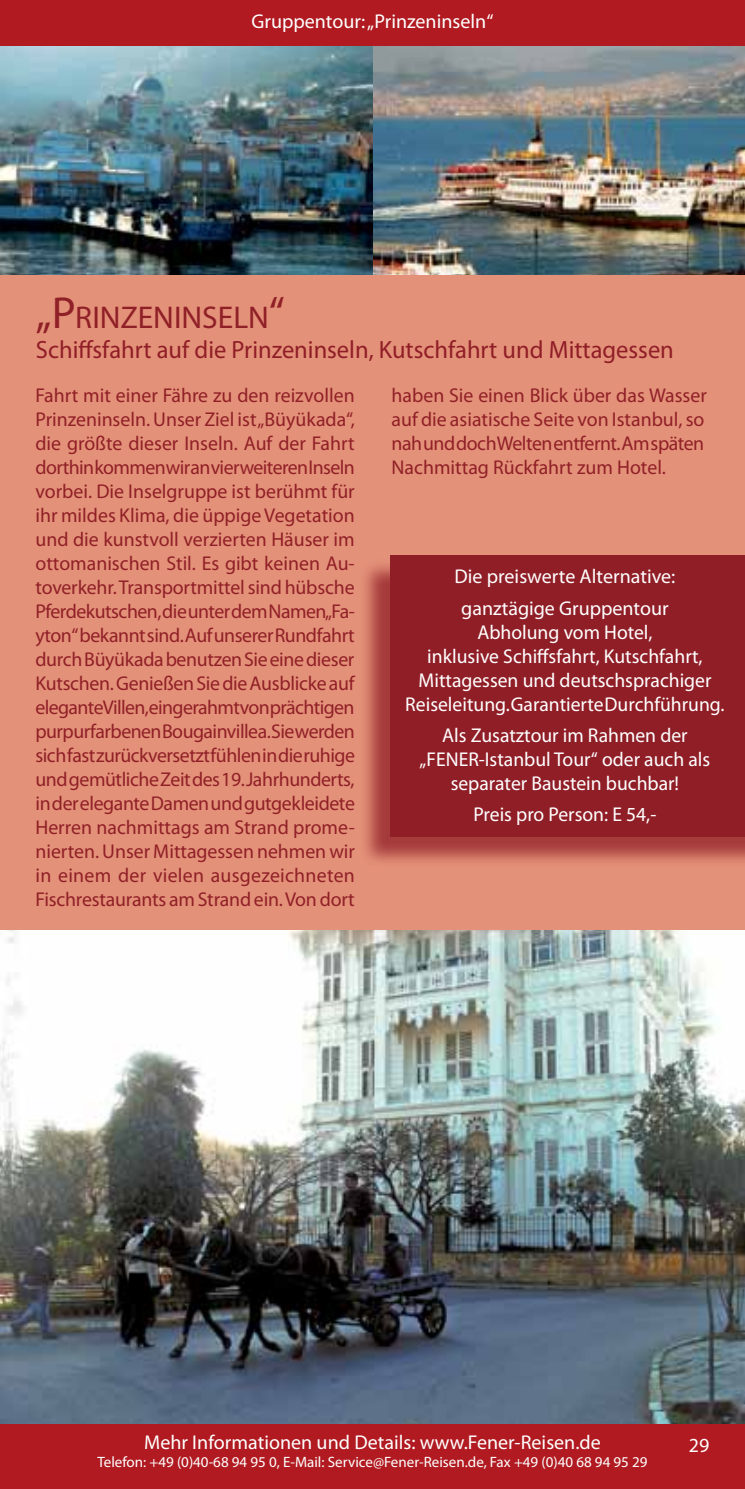
<style>
.page{position:relative;width:745px;height:1489px;background:#fff}
.page>*{position:absolute;margin:0;border:0;box-sizing:border-box;transform-origin:0 0}
.t1{font:31.5px "Myriad Pro";color:#902027}
.t2{font:25px "Myriad Pro";color:#901e27}
.t3{font:20px/24px "Myriad Pro";color:#902027;text-align:justify}
.t4{font:20px/24px "Myriad Pro";color:#fff;text-align:center}
.t5{font:15px "Myriad Pro";color:#fff}
.s1{font-size:45px}
</style>
<div class="page">
<div style="left:0;top:0;width:744px;height:1488px;background:#e49179"></div>
<div style="left:0;top:0;width:744px;height:48px;background:#b01a20"></div>
<div style="left:0;top:1417px;width:744px;height:71px;background:#b01a20"></div>
<div style="left:359px;top:558px;width:385px;height:310px;background:#901e27;opacity:.75"></div>
<div style="left:390px;top:555px;width:354px;height:281px;background:#901e27"></div>
<img style="left:0;top:46px;width:744px;height:229px">
<img style="left:0;top:930px;width:744px;height:492px">
<p class="t4" style="left:251px;top:9px;width:243px">Gruppentour: „Prinzeninseln“</p>
<h1 class="t1" style="left:36px;top:298px;width:250px"><span class="s1">„P</span>RINZENINSELN<span class="s1">“</span></h1>
<p class="t2" style="left:36px;top:334px;width:639px">Schiffsfahrt auf die Prinzeninseln, Kutschfahrt und Mittagessen</p>
<p class="t3" style="left:35px;top:383px;width:321px">Fahrt mit einer Fähre zu den reizvollen Prinzeninseln. Unser Ziel ist „Büyükada“, die größte dieser Inseln. Auf der Fahrt dorthin kommen wir an vier weiteren Inseln vorbei. Die Inselgruppe ist berühmt für ihr mildes Klima, die üppige Vegetation und die kunstvoll verzierten Häuser im ottomanischen Stil. Es gibt keinen Au&shy;toverkehr. Transportmittel sind hübsche Pferdekutschen, die unter dem Namen „Fa&shy;yton“ bekannt sind. Auf unserer Rundfahrt durch Büyükada benutzen Sie eine dieser Kutschen. Genießen Sie die Ausblicke auf elegante Villen, eingerahmt von prächtigen purpurfarbenen Bougainvillea. Sie werden sich fast zurückversetzt fühlen in die ruhige und gemütliche Zeit des 19. Jahrhunderts, in der elegante Damen und gutgekleidete Herren nachmittags am Strand prome&shy;nierten. Unser Mittagessen nehmen wir in einem der vielen ausgezeichneten Fischrestaurants am Strand ein. Von dort</p>
<p class="t3" style="left:391px;top:383px;width:316px;text-align:left">haben Sie einen Blick über das Wasser auf die asiatische Seite von Istanbul, so nah und doch Welten entfernt. Am späten Nachmittag Rückfahrt zum Hotel.</p>
<p class="t4" style="left:454px;top:561px;width:222px;line-height:31px">Die preiswerte Alternative: ganztägige Gruppentour</p>
<p class="t4" style="left:405px;top:619px;width:320px">Abholung vom Hotel,<br>inklusive Schiffsfahrt, Kutschfahrt, Mittagessen und deutschsprachiger Reiseleitung. Garantierte Durchführung.</p>
<p class="t4" style="left:419px;top:722px;width:292px">Als Zusatztour im Rahmen der „FENER-Istanbul Tour“ oder auch als separater Baustein buchbar!</p>
<p class="t4" style="left:473px;top:801px;width:184px">Preis pro Person: E 54,-</p>
<p class="t4" style="left:144px;top:1429px;width:458px">Mehr Informationen und Details: www.Fener-Reisen.de</p>
<p class="t5" style="left:97px;top:1452px;width:551px">Telefon: +49 (0)40-68 94 95 0, E-Mail: Service@Fener-Reisen.de, Fax +49 (0)40 68 94 95 29</p>
<p class="t4" style="left:688px;top:1433px;width:22px">29</p>
</div>
